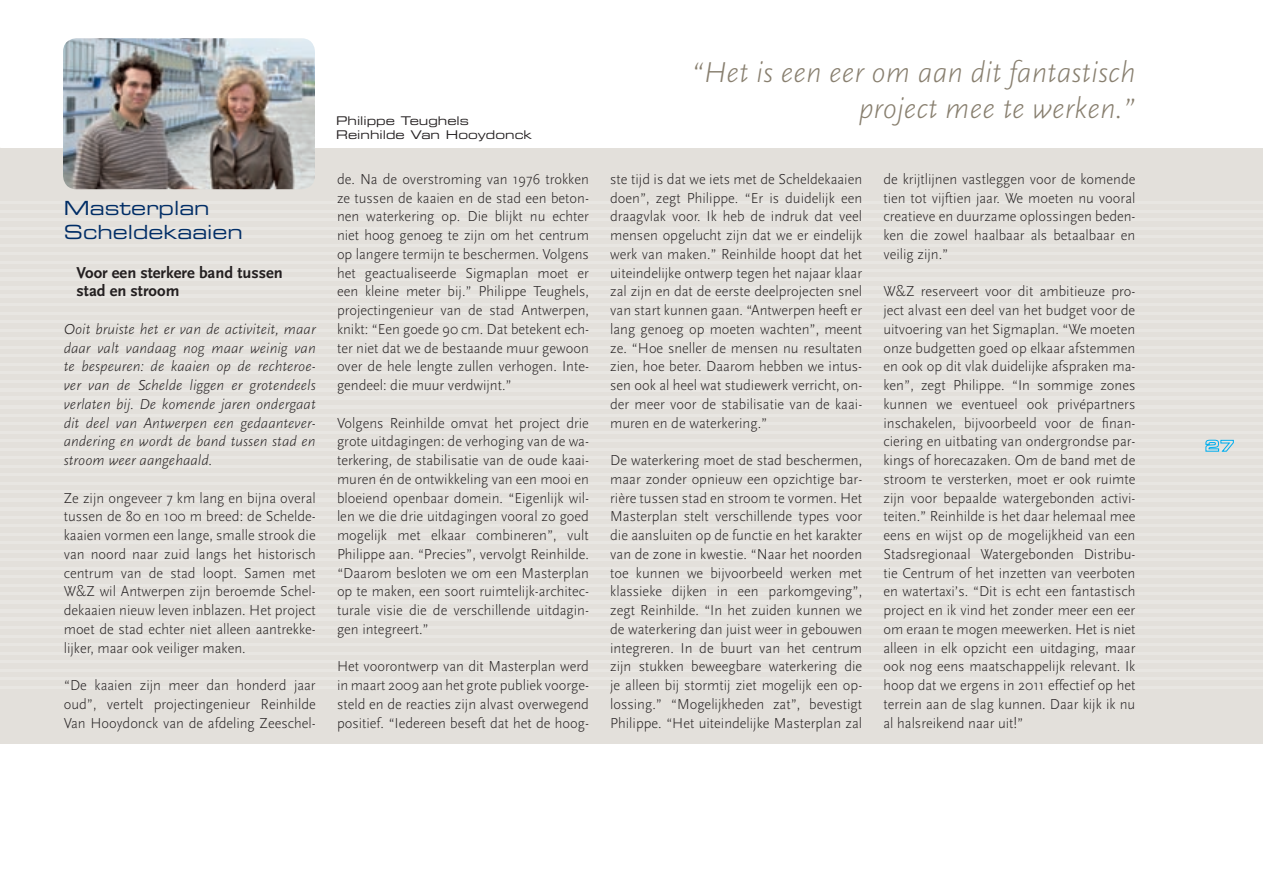
<style>
.page{position:relative;width:1263px;height:893px;background:#fff}
.page>*{position:absolute;margin:0;border:0;box-sizing:border-box;transform-origin:0 0}
.t1{font:italic 300 30px/36px "Scala Sans";color:#887f6f;text-align:right}
.t2{font:19.5px/23.4px "Eurostile LT Extended Two";color:#002d66}
.t3{font:700 16.5px/18.8px "Scala Sans";color:#231f20}
.t4{font:300 15px/18.8px "Scala Sans";color:#231f20;text-align:justify}
.t5{font:italic 300 15px/18.8px "Scala Sans";color:#231f20;text-align:justify}
.t6{font:12px/14.4px "Eurostile LT Extended Two";color:#231f20}
</style>
<div class="page">
<div style="left:0;top:148px;width:1263px;height:595px;background:#e3e0db"></div>
<hr style="left:0;top:201px;width:1263px;height:3px;background:#e8e6e2">
<hr style="left:0;top:210px;width:1263px;height:3px;background:#e8e6e2">
<hr style="left:0;top:218px;width:1263px;height:3px;background:#e8e6e2">
<hr style="left:0;top:227px;width:1263px;height:3px;background:#e8e6e2">
<hr style="left:0;top:235px;width:1263px;height:3px;background:#e8e6e2">
<hr style="left:0;top:244px;width:1263px;height:3px;background:#e8e6e2">
<hr style="left:0;top:252px;width:1263px;height:3px;background:#e8e6e2">
<hr style="left:0;top:261px;width:1263px;height:3px;background:#e8e6e2">
<hr style="left:0;top:269px;width:1263px;height:3px;background:#e8e6e2">
<hr style="left:0;top:278px;width:1263px;height:3px;background:#e8e6e2">
<hr style="left:0;top:286px;width:1263px;height:3px;background:#e8e6e2">
<hr style="left:0;top:295px;width:1263px;height:3px;background:#e8e6e2">
<hr style="left:0;top:303px;width:1263px;height:3px;background:#e8e6e2">
<hr style="left:0;top:312px;width:1263px;height:3px;background:#e8e6e2">
<hr style="left:0;top:320px;width:1263px;height:3px;background:#e8e6e2">
<hr style="left:0;top:329px;width:1263px;height:3px;background:#e8e6e2">
<hr style="left:0;top:337px;width:1263px;height:3px;background:#e8e6e2">
<hr style="left:0;top:346px;width:1263px;height:3px;background:#e8e6e2">
<hr style="left:0;top:354px;width:1263px;height:3px;background:#e8e6e2">
<hr style="left:0;top:363px;width:1263px;height:3px;background:#e8e6e2">
<hr style="left:0;top:371px;width:1263px;height:3px;background:#e8e6e2">
<hr style="left:0;top:380px;width:1263px;height:3px;background:#e8e6e2">
<hr style="left:0;top:388px;width:1263px;height:3px;background:#e8e6e2">
<hr style="left:0;top:397px;width:1263px;height:3px;background:#e8e6e2">
<hr style="left:0;top:405px;width:1263px;height:3px;background:#e8e6e2">
<hr style="left:0;top:414px;width:1263px;height:3px;background:#e8e6e2">
<hr style="left:0;top:422px;width:1263px;height:3px;background:#e8e6e2">
<hr style="left:0;top:431px;width:1263px;height:3px;background:#e8e6e2">
<hr style="left:0;top:439px;width:1263px;height:3px;background:#e8e6e2">
<hr style="left:0;top:448px;width:1263px;height:3px;background:#e8e6e2">
<hr style="left:0;top:456px;width:1263px;height:3px;background:#e8e6e2">
<hr style="left:0;top:465px;width:1263px;height:3px;background:#e8e6e2">
<hr style="left:0;top:473px;width:1263px;height:3px;background:#e8e6e2">
<hr style="left:0;top:482px;width:1263px;height:3px;background:#e8e6e2">
<hr style="left:0;top:490px;width:1263px;height:3px;background:#e8e6e2">
<hr style="left:0;top:499px;width:1263px;height:3px;background:#e8e6e2">
<hr style="left:0;top:507px;width:1263px;height:3px;background:#e8e6e2">
<hr style="left:0;top:516px;width:1263px;height:3px;background:#e8e6e2">
<hr style="left:0;top:524px;width:1263px;height:3px;background:#e8e6e2">
<hr style="left:0;top:533px;width:1263px;height:3px;background:#e8e6e2">
<hr style="left:0;top:541px;width:1263px;height:3px;background:#e8e6e2">
<hr style="left:0;top:550px;width:1263px;height:3px;background:#e8e6e2">
<hr style="left:0;top:558px;width:1263px;height:3px;background:#e8e6e2">
<hr style="left:0;top:567px;width:1263px;height:3px;background:#e8e6e2">
<hr style="left:0;top:575px;width:1263px;height:3px;background:#e8e6e2">
<hr style="left:0;top:584px;width:1263px;height:3px;background:#e8e6e2">
<hr style="left:0;top:592px;width:1263px;height:3px;background:#e8e6e2">
<hr style="left:0;top:601px;width:1263px;height:3px;background:#e8e6e2">
<hr style="left:0;top:609px;width:1263px;height:3px;background:#e8e6e2">
<hr style="left:0;top:618px;width:1263px;height:3px;background:#e8e6e2">
<hr style="left:0;top:626px;width:1263px;height:3px;background:#e8e6e2">
<hr style="left:0;top:635px;width:1263px;height:3px;background:#e8e6e2">
<hr style="left:0;top:643px;width:1263px;height:3px;background:#e8e6e2">
<hr style="left:0;top:652px;width:1263px;height:3px;background:#e8e6e2">
<hr style="left:0;top:660px;width:1263px;height:3px;background:#e8e6e2">
<hr style="left:0;top:669px;width:1263px;height:3px;background:#e8e6e2">
<hr style="left:0;top:677px;width:1263px;height:3px;background:#e8e6e2">
<hr style="left:0;top:686px;width:1263px;height:3px;background:#e8e6e2">
<svg style="left:1205px;top:440px;width:29px;height:12px"></svg>
<img style="left:63px;top:38px;width:252px;height:151px">
<h2 class="t2" style="left:64px;top:196px;width:181px">Masterplan<br>Scheldekaaien</h2>
<p class="t3" style="left:77px;top:263px;width:208px">Voor een sterkere band tussen stad en stroom</p>
<p class="t5" style="left:64px;top:320px;width:253px">Ooit bruiste het er van de activiteit, maar daar valt vandaag nog maar weinig van te bespeuren: de kaaien op de rechteroe&shy;ver van de Schelde liggen er grotendeels verlaten bij. De komende jaren ondergaat dit deel van Antwerpen een gedaantever&shy;andering en wordt de band tussen stad en stroom weer aangehaald.</p>
<p class="t4" style="left:64px;top:489px;width:253px">Ze zijn ongeveer 7 km lang en bijna overal tussen de 80 en 100 m breed: de Schelde&shy;kaaien vormen een lange, smalle strook die van noord naar zuid langs het historisch centrum van de stad loopt. Samen met W&amp;Z wil Antwerpen zijn beroemde Schel&shy;dekaaien nieuw leven inblazen. Het project moet de stad echter niet alleen aantrekke&shy;lijker, maar ook veiliger maken.</p>
<p class="t4" style="left:64px;top:676px;width:253px">“De kaaien zijn meer dan honderd jaar oud”, vertelt projectingenieur Reinhilde Van Hooydonck van de afdeling Zeeschel-</p>
<p class="t6" style="left:336px;top:113px;width:197px">Philippe Teughels<br>Reinhilde Van Hooydonck</p>
<p class="t4" style="left:337px;top:170px;width:253px">de. Na de overstroming van 1976 trokken ze tussen de kaaien en de stad een beton&shy;nen waterkering op. Die blijkt nu echter niet hoog genoeg te zijn om het centrum op langere termijn te beschermen. Volgens het geactualiseerde Sigmaplan moet er een kleine meter bij.” Philippe Teughels, projectingenieur van de stad Antwerpen, knikt: “Een goede 90 cm. Dat betekent ech&shy;ter niet dat we de bestaande muur gewoon over de hele lengte zullen verhogen. Inte&shy;gendeel: die muur verdwijnt.”</p>
<p class="t4" style="left:337px;top:414px;width:253px">Volgens Reinhilde omvat het project drie grote uitdagingen: de verhoging van de wa&shy;terkering, de stabilisatie van de oude kaai&shy;muren én de ontwikkeling van een mooi en bloeiend openbaar domein. “Eigenlijk wil&shy;len we die drie uitdagingen vooral zo goed mogelijk met elkaar combineren”, vult Philippe aan. “Precies”, vervolgt Reinhilde. “Daarom besloten we om een Masterplan op te maken, een soort ruimtelijk-architec&shy;turale visie die de verschillende uitdagin&shy;gen integreert.”</p>
<p class="t4" style="left:337px;top:657px;width:253px">Het voorontwerp van dit Masterplan werd in maart 2009 aan het grote publiek voorge&shy;steld en de reacties zijn alvast overwegend positief. “Iedereen beseft dat het de hoog-</p>
<h1 class="t1" style="left:691px;top:55px;width:446px">“Het is een eer om aan dit fantastisch project mee te werken.”</h1>
<p class="t4" style="left:610px;top:170px;width:253px">ste tijd is dat we iets met de Scheldekaaien doen”, zegt Philippe. “Er is duidelijk een draagvlak voor. Ik heb de indruk dat veel mensen opgelucht zijn dat we er eindelijk werk van maken.” Reinhilde hoopt dat het uiteindelijke ontwerp tegen het najaar klaar zal zijn en dat de eerste deelprojecten snel van start kunnen gaan. “Antwerpen heeft er lang genoeg op moeten wachten”, meent ze. “Hoe sneller de mensen nu resultaten zien, hoe beter. Daarom hebben we intus&shy;sen ook al heel wat studiewerk verricht, on&shy;der meer voor de stabilisatie van de kaai&shy;muren en de waterkering.”</p>
<p class="t4" style="left:610px;top:451px;width:253px">De waterkering moet de stad beschermen, maar zonder opnieuw een opzichtige bar&shy;rière tussen stad en stroom te vormen. Het Masterplan stelt verschillende types voor die aansluiten op de functie en het karakter van de zone in kwestie. “Naar het noorden toe kunnen we bijvoorbeeld werken met klassieke dijken in een parkomgeving”, zegt Reinhilde. “In het zuiden kunnen we de waterkering dan juist weer in gebouwen integreren. In de buurt van het centrum zijn stukken beweegbare waterkering die je alleen bij stormtij ziet mogelijk een op&shy;lossing.” “Mogelijkheden zat”, bevestigt Philippe. “Het uiteindelijke Masterplan zal</p>
<p class="t4" style="left:883px;top:170px;width:253px">de krijtlijnen vastleggen voor de komende tien tot vijftien jaar. We moeten nu vooral creatieve en duurzame oplossingen beden&shy;ken die zowel haalbaar als betaalbaar en veilig zijn.”</p>
<p class="t4" style="left:883px;top:282px;width:253px">W&amp;Z reserveert voor dit ambitieuze pro&shy;ject alvast een deel van het budget voor de uitvoering van het Sigmaplan. “We moeten onze budgetten goed op elkaar afstemmen en ook op dit vlak duidelijke afspraken ma&shy;ken”, zegt Philippe. “In sommige zones kunnen we eventueel ook privépartners inschakelen, bijvoorbeeld voor de finan&shy;ciering en uitbating van ondergrondse par&shy;kings of horecazaken. Om de band met de stroom te versterken, moet er ook ruimte zijn voor bepaalde watergebonden activi&shy;teiten.” Reinhilde is het daar helemaal mee eens en wijst op de mogelijkheid van een Stadsregionaal Watergebonden Distribu&shy;tie Centrum of het inzetten van veerboten en watertaxi’s. “Dit is echt een fantastisch project en ik vind het zonder meer een eer om eraan te mogen meewerken. Het is niet alleen in elk opzicht een uitdaging, maar ook nog eens maatschappelijk relevant. Ik hoop dat we ergens in 2011 effectief op het terrein aan de slag kunnen. Daar kijk ik nu al halsreikend naar uit!”</p>
</div>
